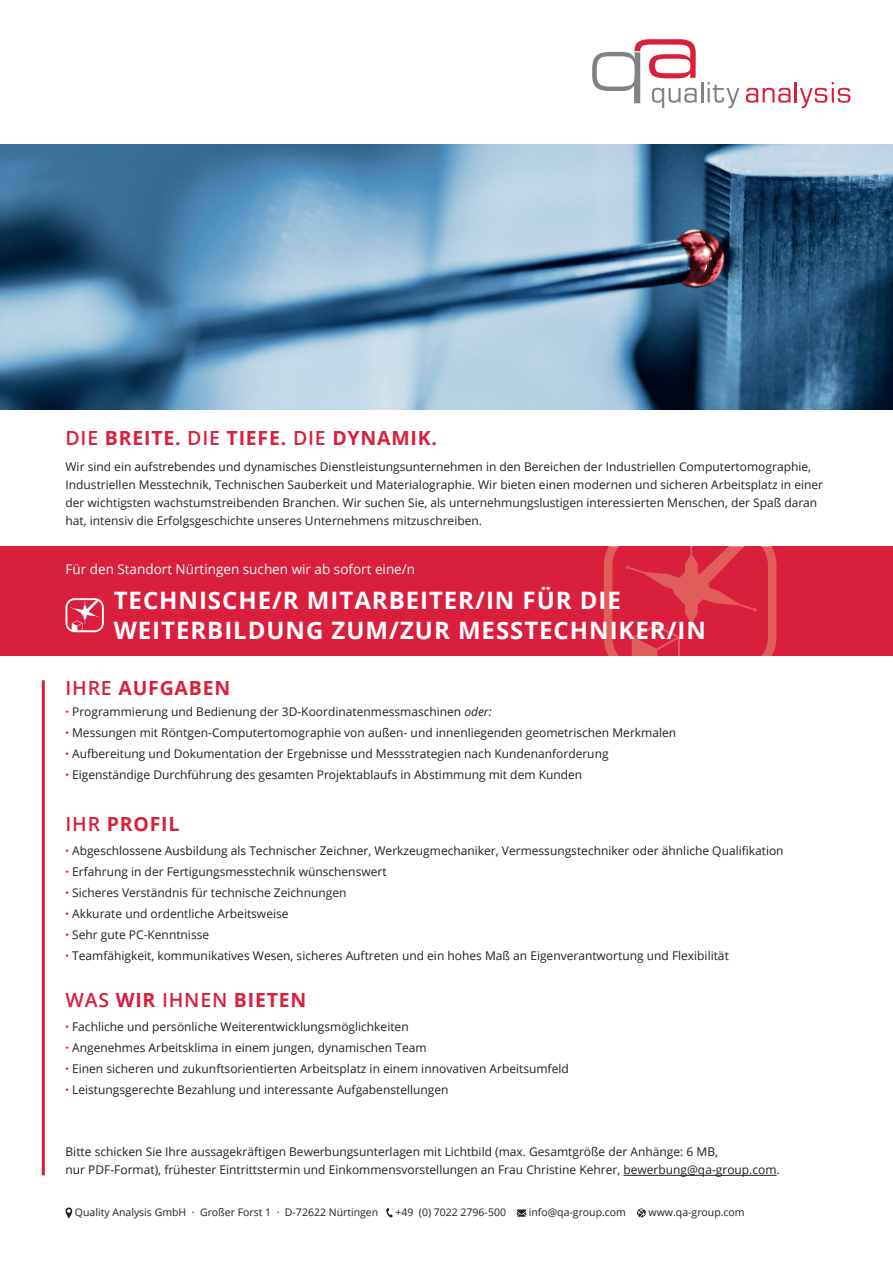
<style>
.page{position:relative;width:893px;height:1263px;background:#fff}
.page>*{position:absolute;margin:0;border:0;box-sizing:border-box;transform-origin:0 0}
.t1{font:700 24px/30px "Open Sans";letter-spacing:.04em;color:#fff}
.t2{font:700 19.5px "Open Sans";letter-spacing:.04em;color:#da1f3d}
.t3{font:13.5px "Open Sans";color:#fff}
.t4{font:12px/21px "Open Sans";color:#231f20}
.t5{font:10.5px "Open Sans";color:#231f20}
.s1{font-weight:600}
.s2{font-weight:800;color:#da1f3d}
.s3{font-style:italic}
.s4{font-weight:800;color:#da1d3d}
</style>
<div class="page">
<div style="left:0;top:547px;width:893px;height:109px;background:#da1f3d"></div>
<svg style="left:604px;top:546px;width:172px;height:110px"></svg>
<svg style="left:66px;top:598px;width:38px;height:34px"></svg>
<hr style="left:623px;top:1175px;width:154px;height:1px;background:#231f20">
<hr style="left:42px;top:680px;width:3px;height:495px;background:#da1f3d">
<hr style="left:701px;top:82px;width:2px;height:21px;background:#838283">
<svg style="left:708px;top:82px;width:31px;height:26px"></svg>
<svg style="left:746px;top:88px;width:44px;height:15px"></svg>
<hr style="left:795px;top:82px;width:2px;height:21px;background:#da1f3d">
<svg style="left:800px;top:82px;width:50px;height:26px"></svg>
<svg style="left:592px;top:39px;width:105px;height:69px"></svg>
<svg style="left:66px;top:1207px;width:6px;height:11px"></svg>
<svg style="left:386px;top:1208px;width:7px;height:9px"></svg>
<svg style="left:517px;top:1209px;width:9px;height:8px"></svg>
<svg style="left:637px;top:1208px;width:9px;height:9px"></svg>
<img style="left:0;top:145px;width:893px;height:265px">
<h2 class="t2" style="left:66px;top:424px;width:373px"><span class="s1">DIE</span> BREITE. <span class="s1">DIE</span> TIEFE. <span class="s1">DIE</span> DYNAMIK.</h2>
<p class="t4" style="left:66px;top:457px;width:759px;line-height:18px">Wir sind ein aufstrebendes und dynamisches Dienstleistungsunternehmen in den Bereichen der Industriellen Computertomographie, Industriellen Messtechnik, Technischen Sauberkeit und Materialographie. Wir bieten einen modernen und sicheren Arbeitsplatz in einer der wichtigsten wachstumstreibenden Branchen. Wir suchen Sie, als unternehmungslustigen interessierten Menschen, der Spaß daran hat, intensiv die Erfolgsgeschichte unseres Unternehmens mitzuschreiben.</p>
<p class="t3" style="left:66px;top:560px;width:351px">Für den Standort Nürtingen suchen wir ab sofort eine/n</p>
<h1 class="t1" style="left:114px;top:584px;width:594px">TECHNISCHE/R MITARBEITER/IN FÜR DIE<br>WEITERBILDUNG ZUM/ZUR MESSTECHNIKER/IN</h1>
<h2 class="t2" style="left:66px;top:674px;width:166px"><span class="s1">IHRE</span> AUFGABEN</h2>
<p class="t4" style="left:66px;top:701px;width:612px"><span class="s2">·</span> Programmierung und Bedienung der 3D-Koordinatenmessmaschinen <span class="s3">oder:<br></span><span class="s4">·</span> Messungen mit Röntgen-Computertomographie von außen- und innenliegenden geometrischen Merkmalen <span class="s4">·</span> Aufbereitung und Dokumentation der Ergebnisse und Messstrategien nach Kundenanforderung<br><span class="s4">·</span> Eigenständige Durchführung des gesamten Projektablaufs in Abstimmung mit dem Kunden</p>
<h2 class="t2" style="left:66px;top:810px;width:115px"><span class="s1">IHR</span> PROFIL</h2>
<p class="t4" style="left:66px;top:839px;width:720px"><span class="s2">·</span> Abgeschlossene Ausbildung als Technischer Zeichner, Werkzeugmechaniker, Vermessungstechniker oder ähnliche Qualifikation <span class="s4">·</span> Erfahrung in der Fertigungsmesstechnik wünschenswert<br><span class="s4">·</span> Sicheres Verständnis für technische Zeichnungen<br><span class="s4">·</span> Akkurate und ordentliche Arbeitsweise<br><span class="s4">·</span> Sehr gute PC-Kenntnisse<br><span class="s4">·</span> Teamfähigkeit, kommunikatives Wesen, sicheres Auftreten und ein hohes Maß an Eigenverantwortung und Flexibilität</p>
<h2 class="t2" style="left:66px;top:986px;width:242px"><span class="s1">WAS</span> WIR <span class="s1">IHNEN</span> BIETEN</h2>
<p class="t4" style="left:66px;top:1016px;width:505px"><span class="s2">·</span> Fachliche und persönliche Weiterentwicklungsmöglichkeiten<br><span class="s2">·</span> Angenehmes Arbeitsklima in einem jungen, dynamischen Team<br><span class="s2">·</span> Einen sicheren und zukunftsorientierten Arbeitsplatz in einem innovativen Arbeitsumfeld <span class="s2">·</span> Leistungsgerechte Bezahlung und interessante Aufgabenstellungen</p>
<p class="t4" style="left:66px;top:1143px;width:716px;line-height:18px">Bitte schicken Sie Ihre aussagekräftigen Bewerbungsunterlagen mit Lichtbild (max. Gesamtgröße der Anhänge: 6 MB,<br>nur PDF-Format), frühester Eintrittstermin und Einkommensvorstellungen an Frau Christine Kehrer, bewerbung@qa-group.com.</p>
<p class="t5" style="left:75px;top:1205px;width:305px">Quality Analysis GmbH · Großer Forst 1 · D-72622 Nürtingen</p>
<p class="t5" style="left:395px;top:1205px;width:112px">+49 (0) 7022 2796-500</p>
<p class="t5" style="left:529px;top:1205px;width:99px">info@qa-group.com</p>
<p class="t5" style="left:649px;top:1205px;width:98px">www.qa-group.com</p>
</div>
